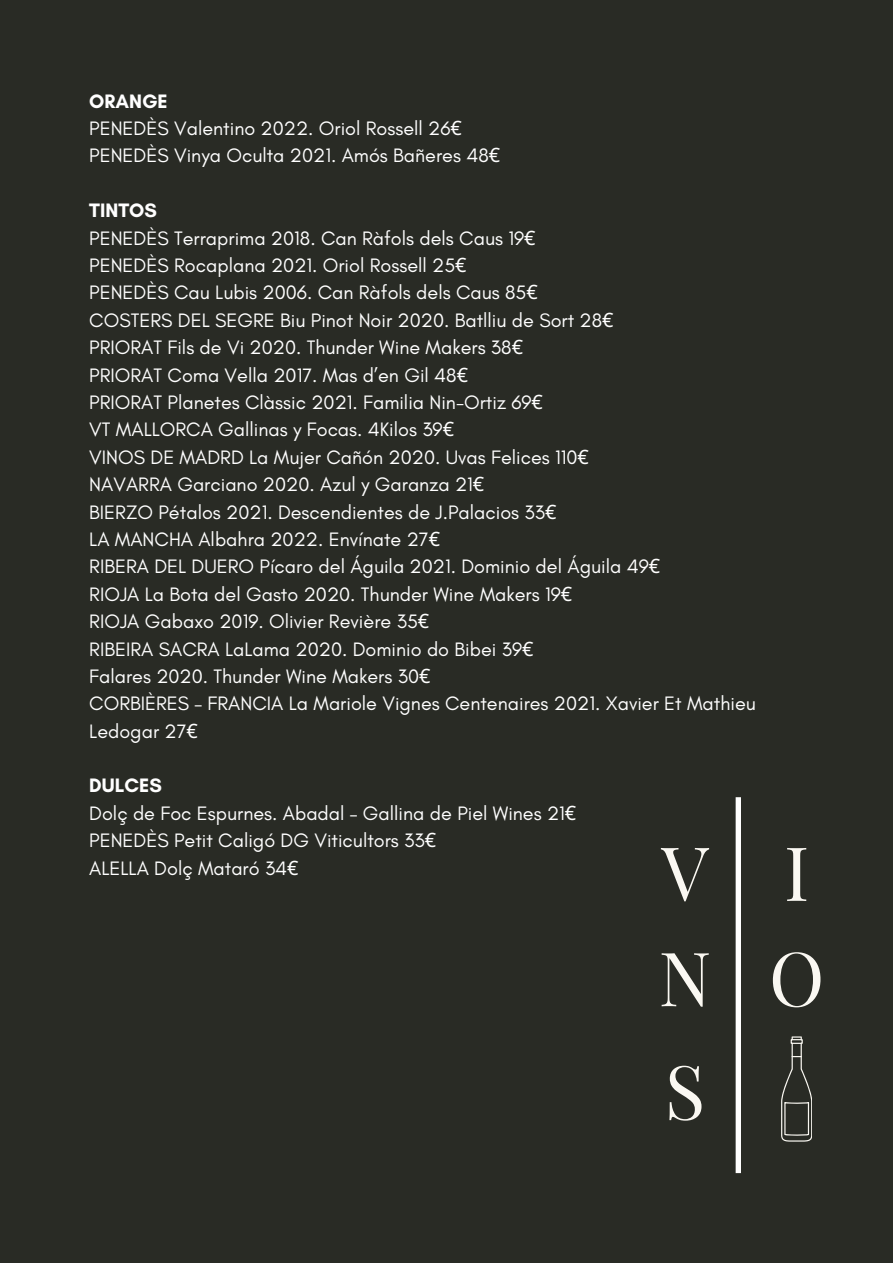
<style>
.page{position:relative;width:893px;height:1264px;background:#fff}
.page>*{position:absolute;margin:0;border:0;box-sizing:border-box;transform-origin:0 0}
.t1{font:75px "Playfair Display";color:#faf8f2}
.t2{font:19.8px/27.5px "Glacial Indifference";color:#fff}
.t3{font:700 19.8px "Glacial Indifference";color:#fff}
.s1{font-family:"Noto Sans"}
</style>
<div class="page">
<div style="left:0;top:0;width:892px;height:1262px;background:#292b25"></div>
<div style="left:735px;top:797px;width:6px;height:376px;background:#fff"></div>
<svg style="left:781px;top:1036px;width:30px;height:105px"></svg>
<p class="t3" style="left:89px;top:89px;width:80px">ORANGE</p>
<p class="t2" style="left:89px;top:114px;width:374px">PENEDÈS Valentino 2022. Oriol Rossell 26<span class="s1">€</span></p>
<p class="t2" style="left:89px;top:142px;width:412px">PENEDÈS Vinya Oculta 2021. Amós Bañeres 48<span class="s1">€</span></p>
<p class="t3" style="left:89px;top:198px;width:69px">TINTOS</p>
<p class="t2" style="left:89px;top:224px;width:448px">PENEDÈS Terraprima 2018. Can Ràfols dels Caus 19<span class="s1">€</span></p>
<p class="t2" style="left:89px;top:251px;width:379px">PENEDÈS Rocaplana 2021. Oriol Rossell 25<span class="s1">€</span></p>
<p class="t2" style="left:89px;top:279px;width:450px">PENEDÈS Cau Lubis 2006. Can Ràfols dels Caus 85<span class="s1">€</span></p>
<p class="t2" style="left:89px;top:306px;width:525px">COSTERS DEL SEGRE Biu Pinot Noir 2020. Batlliu de Sort 28<span class="s1">€</span></p>
<p class="t2" style="left:89px;top:333px;width:435px">PRIORAT Fils de Vi 2020. Thunder Wine Makers 38<span class="s1">€</span></p>
<p class="t2" style="left:89px;top:361px;width:380px">PRIORAT Coma Vella 2017. Mas d’en Gil 48<span class="s1">€</span></p>
<p class="t2" style="left:89px;top:388px;width:455px">PRIORAT Planetes Clàssic 2021. Familia Nin-Ortiz 69<span class="s1">€</span></p>
<p class="t2" style="left:89px;top:416px;width:366px">VT MALLORCA Gallinas y Focas. 4Kilos 39<span class="s1">€</span></p>
<p class="t2" style="left:89px;top:443px;width:501px">VINOS DE MADRD La Mujer Cañón 2020. Uvas Felices 110<span class="s1">€</span></p>
<p class="t2" style="left:89px;top:470px;width:396px">NAVARRA Garciano 2020. Azul y Garanza 21<span class="s1">€</span></p>
<p class="t2" style="left:89px;top:498px;width:468px">BIERZO Pétalos 2021. Descendientes de J.Palacios 33<span class="s1">€</span></p>
<p class="t2" style="left:89px;top:525px;width:352px">LA MANCHA Albahra 2022. Envínate 27<span class="s1">€</span></p>
<p class="t2" style="left:89px;top:552px;width:572px">RIBERA DEL DUERO Pícaro del Águila 2021. Dominio del Águila 49<span class="s1">€</span></p>
<p class="t2" style="left:89px;top:580px;width:484px">RIOJA La Bota del Gasto 2020. Thunder Wine Makers 19<span class="s1">€</span></p>
<p class="t2" style="left:89px;top:607px;width:341px">RIOJA Gabaxo 2019. Olivier Revière 35<span class="s1">€</span></p>
<p class="t2" style="left:89px;top:635px;width:445px">RIBEIRA SACRA LaLama 2020. Dominio do Bibei 39<span class="s1">€</span></p>
<p class="t2" style="left:89px;top:662px;width:342px">Falares 2020. Thunder Wine Makers 30<span class="s1">€</span></p>
<p class="t2" style="left:89px;top:689px;width:668px">CORBIÈRES – FRANCIA La Mariole Vignes Centenaires 2021. Xavier Et Mathieu<br>Ledogar 27<span class="s1">€</span></p>
<p class="t3" style="left:89px;top:773px;width:74px">DULCES</p>
<p class="t2" style="left:89px;top:799px;width:488px">Dolç de Foc Espurnes. Abadal – Gallina de Piel Wines 21<span class="s1">€</span></p>
<p class="t2" style="left:89px;top:826px;width:348px">PENEDÈS Petit Caligó DG Viticultors 33<span class="s1">€</span></p>
<p class="t2" style="left:89px;top:854px;width:211px">ALELLA Dolç Mataró 34<span class="s1">€</span></p>
<p class="t1" style="left:661px;top:819px;width:49px">V</p>
<p class="t1" style="left:784px;top:819px;width:27px">I</p>
<p class="t1" style="left:658px;top:925px;width:54px">N</p>
<p class="t1" style="left:664px;top:1038px;width:42px">S</p>
<p class="t1" style="left:768px;top:925px;width:57px">O</p>
</div>
